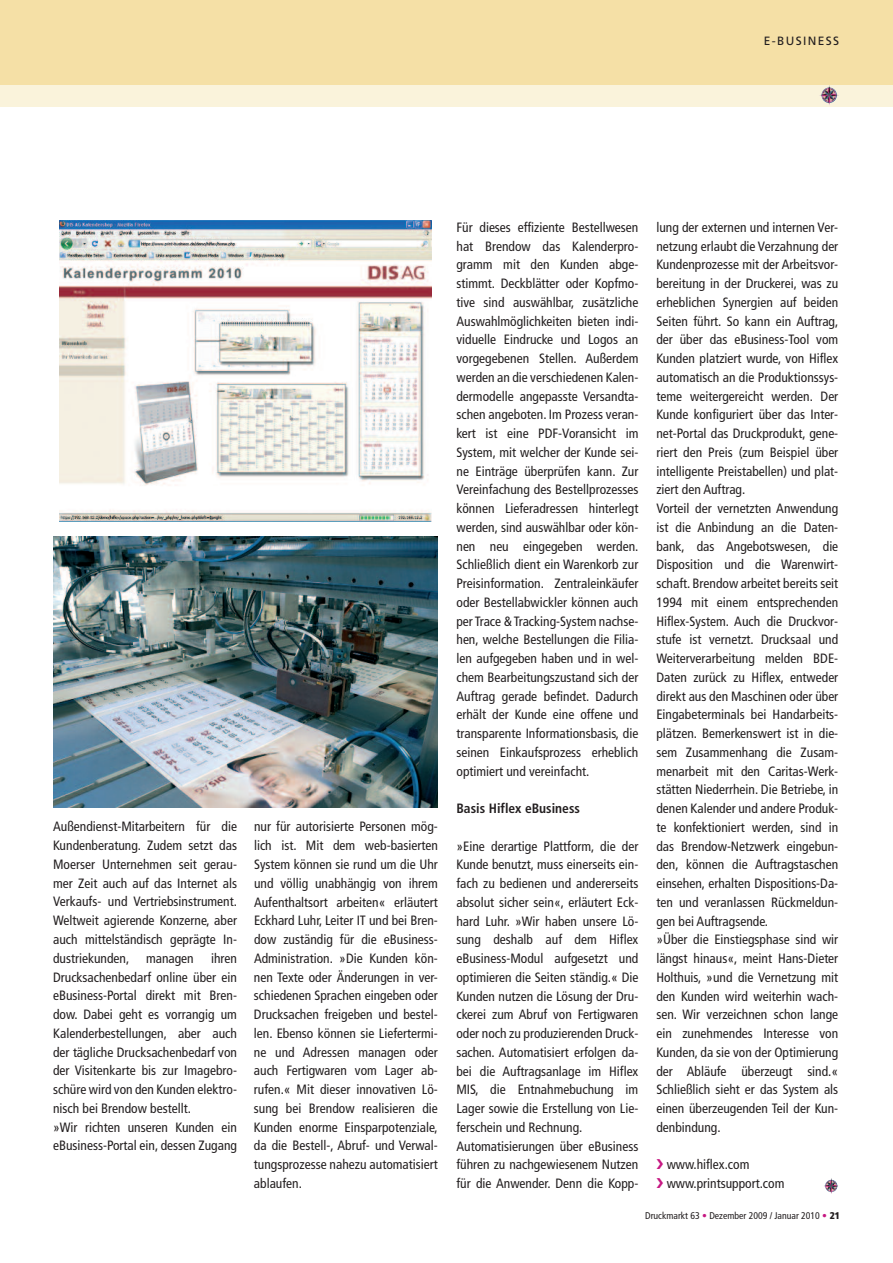
<style>
.page{position:relative;width:893px;height:1263px;background:#fff}
.page>*{position:absolute;margin:0;border:0;box-sizing:border-box;transform-origin:0 0}
.t1{font:condensed 13.5px/18.8px "Frutiger";color:#231f20}
.t2{font:700 condensed 13.5px "Frutiger";color:#231f20}
.t3{font:12px "Frutiger";letter-spacing:.11em;color:#231f20}
.t4{font:condensed 9.75px "Frutiger";color:#231f20}
.s1{color:#c61882}
.s2{font-weight:900}
</style>
<div class="page">
<div style="left:0;top:0;width:893px;height:85px;background:#f5e0a6"></div>
<div style="left:0;top:85px;width:893px;height:21px;background:#faf3db"></div>
<svg style="left:830px;top:88px;width:9px;height:12px"></svg>
<svg style="left:824px;top:1178px;width:13px;height:16px"></svg>
<svg style="left:832px;top:1180px;width:6px;height:9px"></svg>
<img style="left:60px;top:220px;width:372px;height:301px">
<img style="left:53px;top:537px;width:385px;height:270px">
<p class="t3" style="left:764px;top:36px;width:77px">E-BUSINESS</p>
<p class="t1" style="left:53px;top:818px;width:185px;text-align:justify">Außendienst-Mitarbeitern für die Kundenberatung. Zudem setzt das Moerser Unternehmen seit gerau&shy;mer Zeit auch auf das Internet als Verkaufs- und Vertriebsinstrument.<br>Weltweit agierende Konzerne, aber auch mittelständisch geprägte In&shy;dustriekunden, managen</p>
<p class="t1" style="left:53px;top:950px;width:185px;text-indent:158px">ihren<br>Drucksachenbedarf online über ein eBusiness-Portal direkt mit Bren&shy;dow. Dabei geht es vorrangig um<br>Kalenderbestellungen, aber auch der tägliche Drucksachenbedarf von der Visitenkarte bis zur Imagebro&shy;schüre wird von den Kunden elektro&shy;nisch bei Brendow bestellt.<br>»Wir richten unseren Kunden ein eBusiness-Portal ein, dessen Zugang</p>
<p class="t1" style="left:254px;top:818px;width:185px;text-align:justify">nur für autorisierte Personen mög&shy;lich ist. Mit dem web-basierten System können sie rund um die Uhr und völlig unabhängig von ihrem Aufenthaltsort arbeiten« erläutert Eckhard Luhr, Leiter IT und bei Bren&shy;dow zuständig für die eBusiness-Administration. »Die Kunden kön&shy;nen Texte oder Änderungen in ver&shy;schiedenen Sprachen eingeben oder Drucksachen freigeben und bestel&shy;len. Ebenso können sie Liefertermi&shy;ne und Adressen managen oder auch Fertigwaren vom Lager ab&shy;rufen.« Mit dieser innovativen Lö&shy;sung bei Brendow realisieren die Kunden enorme Einsparpotenziale, da die Bestell-, Abruf- und Verwal&shy;tungsprozesse nahezu automatisiert ablaufen.</p>
<p class="t1" style="left:456px;top:219px;width:183px;text-align:justify">Für dieses effiziente Bestellwesen hat Brendow das Kalenderpro&shy;gramm mit den Kunden abge&shy;stimmt. Deckblätter oder Kopfmo&shy;tive sind auswählbar, zusätzliche Auswahlmöglichkeiten bieten indi&shy;viduelle Eindrucke und Logos an vorgegebenen Stellen. Außerdem werden an die verschiedenen Kalen&shy;dermodelle angepasste Versandta&shy;schen angeboten. Im Prozess veran&shy;kert ist eine PDF-Voransicht im System, mit welcher der Kunde sei&shy;ne Einträge überprüfen kann. Zur Vereinfachung des Bestellprozesses können Lieferadressen hinterlegt werden, sind auswählbar oder kön&shy;nen neu eingegeben werden.<br>Schließlich dient ein Warenkorb zur Preisinformation. Zentraleinkäufer oder Bestellabwickler können auch per Trace &amp;Tracking-System nachse&shy;hen, welche Bestellungen die Filia&shy;len aufgegeben haben und in wel&shy;chem Bearbeitungszustand sich der Auftrag gerade befindet. Dadurch erhält der Kunde eine offene und transparente Informationsbasis, die seinen Einkaufsprozess erheblich optimiert und vereinfacht.</p>
<p class="t2" style="left:456px;top:803px;width:125px">Basis Hiflex eBusiness</p>
<p class="t1" style="left:456px;top:838px;width:183px">»Eine derartige Plattform, die der Kunde benutzt, muss einerseits ein&shy;fach zu bedienen und andererseits absolut sicher sein«, erläutert Eck&shy;hard Luhr. »Wir haben unsere Lö&shy;sung deshalb auf dem Hiflex eBusiness-Modul aufgesetzt und optimieren die Seiten ständig.« Die Kunden nutzen die Lösung der Dru&shy;ckerei zum Abruf von Fertigwaren oder noch zu produzierenden Druck&shy;sachen. Automatisiert erfolgen da&shy;bei die Auftragsanlage im Hiflex MIS, die Entnahmebuchung im Lager sowie die Erstellung von Lie&shy;ferschein und Rechnung.<br>Automatisierungen über eBusiness führen zu nachgewiesenem Nutzen für die Anwender. Denn die Kopp-</p>
<p class="t1" style="left:656px;top:219px;width:183px">lung der externen und internen Ver&shy;netzung erlaubt die Verzahnung der Kundenprozesse mit der Arbeitsvor&shy;bereitung in der Druckerei, was zu erheblichen Synergien auf beiden Seiten führt. So kann ein Auftrag, der über das eBusiness-Tool vom Kunden platziert wurde, von Hiflex automatisch an die Produktionssys&shy;teme weitergereicht werden. Der Kunde konfiguriert über das Inter&shy;net-Portal das Druckprodukt, gene&shy;riert den Preis (zum Beispiel über intelligente Preistabellen) und plat&shy;ziert den Auftrag.<br>Vorteil der vernetzten Anwendung ist die Anbindung an die Daten&shy;bank, das Angebotswesen, die Disposition und die Warenwirt&shy;schaft. Brendow arbeitet bereits seit 1994 mit einem entsprechenden Hiflex-System. Auch die Druckvor&shy;stufe ist vernetzt. Drucksaal und Weiterverarbeitung melden BDE-Daten zurück zu Hiflex, entweder direkt aus den Maschinen oder über Eingabeterminals bei Handarbeits&shy;plätzen. Bemerkenswert ist in die&shy;sem Zusammenhang die Zusam&shy;menarbeit mit den Caritas-Werk&shy;stätten Niederrhein. Die Betriebe, in denen Kalender und andere Produk&shy;te konfektioniert werden, sind in das Brendow-Netzwerk eingebun&shy;den, können die Auftragstaschen einsehen, erhalten Dispositions-Da&shy;ten und veranlassen Rückmeldun&shy;gen bei Auftragsende.<br>»Über die Einstiegsphase sind wir längst hinaus«, meint Hans-Dieter Holthuis, »und die Vernetzung mit den Kunden wird weiterhin wach&shy;sen. Wir verzeichnen schon lange ein zunehmendes Interesse von Kunden, da sie von der Optimierung der Abläufe überzeugt sind.« Schließlich sieht er das System als einen überzeugenden Teil der Kun&shy;denbindung.</p>
<p class="t1" style="left:667px;top:1156px;width:119px">www.hiflex.com www.printsupport.com</p>
<p class="t4" style="left:645px;top:1212px;width:196px">Druckmarkt 63 <span class="s1">•</span> Dezember 2009 / Januar 2010 <span class="s1">•</span> <span class="s2">21</span></p>
</div>
